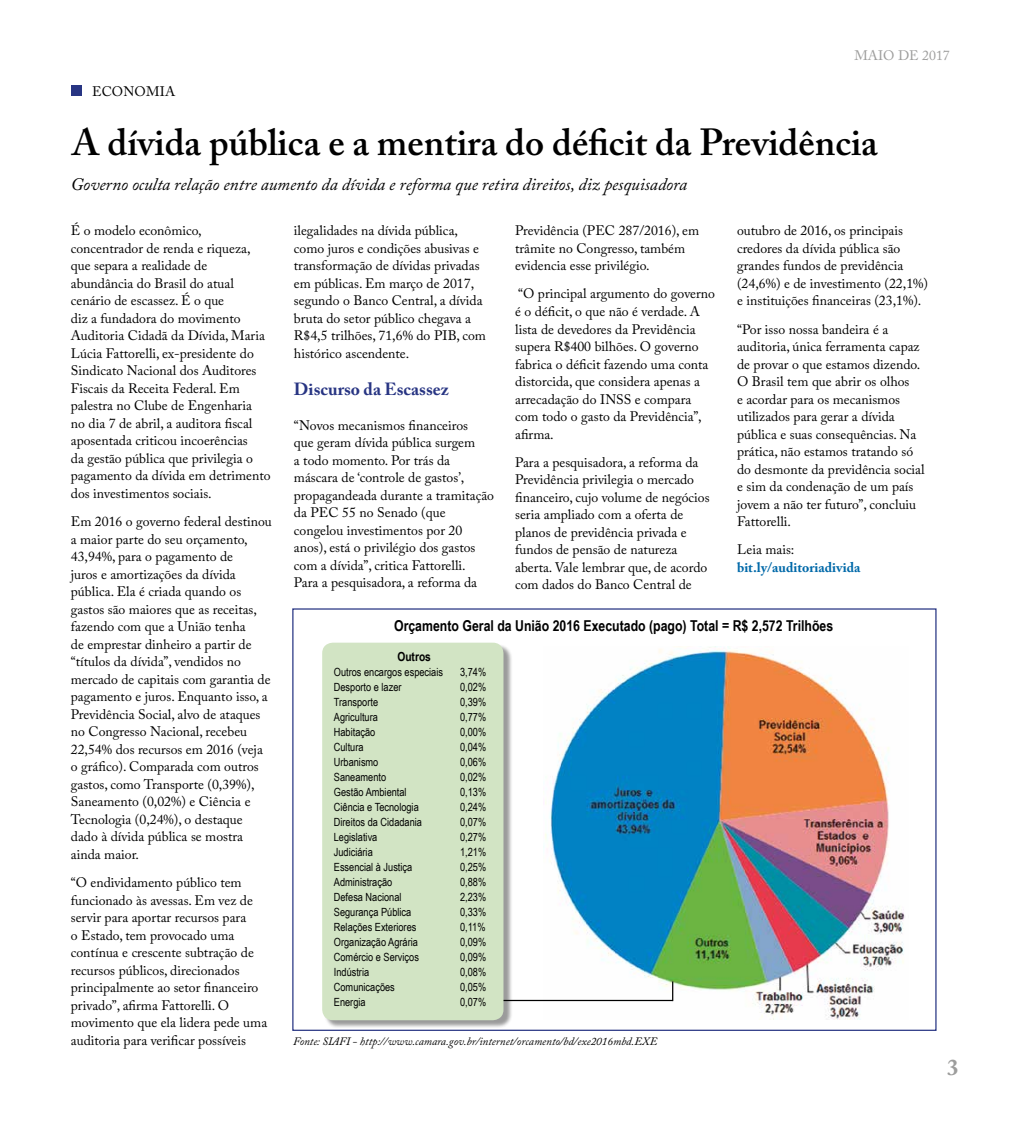
<style>
.page{position:relative;width:1010px;height:1124px;background:#fff}
.page>*{position:absolute;margin:0;border:0;box-sizing:border-box;transform-origin:0 0}
.t1{font:600 37.5px "Adobe Caslon Pro";color:#000}
.t2{font:700 22.5px "Adobe Caslon Pro";color:#9d9d9c}
.t3{font:italic 17.5px "Adobe Caslon Pro";color:#000}
.t4{font:700 17.5px "Adobe Caslon Pro";color:#283583}
.t5{font:700 15px "Arial Narrow";color:#000}
.t6{font:13.75px/17.5px "Adobe Caslon Pro";color:#000}
.t7{font:700 13.75px "Adobe Caslon Pro";color:#0069a9}
.t8{font:13.75px "Adobe Caslon Pro";color:#9d9d9c}
.t9{font:700 12.5px "Arial Narrow";color:#000}
.t10{font:11.25px "Arial Narrow";color:#000}
.t11{font:italic 11.25px "Adobe Caslon Pro";color:#000}
</style>
<div class="page">
<div style="left:71px;top:85px;width:10px;height:11px;background:#283583"></div>
<img style="left:543px;top:646px;width:362px;height:373px">
<hr style="left:472px;top:999px;width:201px;height:1px;background:#000">
<svg style="left:672px;top:981px;width:1px;height:19px"></svg>
<div style="left:323px;top:643px;width:189px;height:386px;background:#000;opacity:.4"></div>
<div style="left:322px;top:642px;width:181px;height:378px;background:#d2e4c4;border-radius:11px"></div>
<p class="t6" style="left:92px;top:82px;width:85px">ECONOMIA</p>
<p class="t8" style="left:854px;top:47px;width:97px">MAIO DE 2017</p>
<h1 class="t1" style="left:72px;top:120px;width:807px">A dívida pública e a mentira do déficit da Previdência</h1>
<p class="t3" style="left:71px;top:174px;width:618px">Governo oculta relação entre aumento da dívida e reforma que retira direitos, diz pesquisadora</p>
<p class="t6" style="left:71px;top:222px;width:201px">É o modelo econômico, concentrador de renda e riqueza, que separa a realidade de abundância do Brasil do atual cenário de escassez. É o que<br>diz a fundadora do movimento<br>Auditoria Cidadã da Dívida, Maria<br>Lúcia Fattorelli, ex-presidente do<br>Sindicato Nacional dos Auditores<br>Fiscais da Receita Federal. Em palestra no Clube de Engenharia<br>no dia 7 de abril, a auditora fiscal aposentada criticou incoerências<br>da gestão pública que privilegia o pagamento da dívida em detrimento dos investimentos sociais.</p>
<p class="t6" style="left:71px;top:512px;width:202px">Em 2016 o governo federal destinou a maior parte do seu orçamento,<br>43,94%, para o pagamento de<br>juros e amortizações da dívida pública. Ela é criada quando os gastos são maiores que as receitas, fazendo com que a União tenha<br>de emprestar dinheiro a partir de “títulos da dívida”, vendidos no mercado de capitais com garantia de pagamento e juros. Enquanto isso, a<br>Previdência Social, alvo de ataques no Congresso Nacional, recebeu<br>22,54% dos recursos em 2016 (veja o gráfico). Comparada com outros gastos, como Transporte (0,39%),<br>Saneamento (0,02%) e Ciência e<br>Tecnologia (0,24%), o destaque dado à dívida pública se mostra ainda maior.</p>
<p class="t6" style="left:71px;top:873px;width:198px">“O endividamento público tem funcionado às avessas. Em vez de servir para aportar recursos para<br>o Estado, tem provocado uma contínua e crescente subtração de recursos públicos, direcionados principalmente ao setor financeiro privado”, afirma Fattorelli. O movimento que ela lidera pede uma auditoria para verificar possíveis</p>
<p class="t6" style="left:294px;top:222px;width:193px">ilegalidades na dívida pública, como juros e condições abusivas e transformação de dívidas privadas em públicas. Em março de 2017, segundo o Banco Central, a dívida bruta do setor público chegava a<br>R$4,5 trilhões, 71,6% do PIB, com histórico ascendente.</p>
<p class="t4" style="left:294px;top:378px;width:156px">Discurso da Escassez</p>
<p class="t6" style="left:294px;top:416px;width:202px">“Novos mecanismos financeiros<br>que geram dívida pública surgem<br>a todo momento. Por trás da máscara de ‘controle de gastos’, propagandeada durante a tramitação da PEC 55 no Senado (que congelou investimentos por 20 anos), está o privilégio dos gastos com a dívida”, critica Fattorelli.<br>Para a pesquisadora, a reforma da</p>
<p class="t6" style="left:515px;top:222px;width:185px">Previdência (PEC 287/2016), em trâmite no Congresso, também evidencia esse privilégio.</p>
<p class="t6" style="left:515px;top:285px;width:201px">“O principal argumento do governo é o déficit, o que não é verdade. A lista de devedores da Previdência supera R$400 bilhões. O governo fabrica o déficit fazendo uma conta distorcida, que considera apenas a arrecadação do INSS e compara com todo o gasto da Previdência”, afirma.</p>
<p class="t6" style="left:515px;top:453px;width:196px">Para a pesquisadora, a reforma da<br>Previdência privilegia o mercado financeiro, cujo volume de negócios seria ampliado com a oferta de planos de previdência privada e fundos de pensão de natureza aberta. Vale lembrar que, de acordo com dados do Banco Central de</p>
<p class="t6" style="left:737px;top:222px;width:192px">outubro de 2016, os principais credores da dívida pública são grandes fundos de previdência (24,6%) e de investimento (22,1%) e instituições financeiras (23,1%).</p>
<p class="t6" style="left:737px;top:320px;width:189px">“Por isso nossa bandeira é a auditoria, única ferramenta capaz de provar o que estamos dizendo.<br>O Brasil tem que abrir os olhos<br>e acordar para os mecanismos utilizados para gerar a dívida pública e suas consequências. Na prática, não estamos tratando só do desmonte da previdência social e sim da condenação de um país jovem a não ter futuro”, concluiu<br>Fattorelli.</p>
<p class="t6" style="left:737px;top:541px;width:59px">Leia mais:</p>
<p class="t7" style="left:737px;top:559px;width:125px">bit.ly/auditoriadivida</p>
<p class="t5" style="left:394px;top:614px;width:441px">Orçamento Geral da União 2016 Executado (pago) Total = R$ 2,572 Trilhões</p>
<p class="t9" style="left:397px;top:646px;width:35px">Outros</p>
<p class="t10" style="left:334px;top:663px;width:111px">Outros encargos especiais</p>
<p class="t10" style="left:460px;top:663px;width:28px">3,74%</p>
<p class="t10" style="left:334px;top:678px;width:69px">Desporto e lazer</p>
<p class="t10" style="left:460px;top:678px;width:28px">0,02%</p>
<p class="t10" style="left:334px;top:693px;width:46px">Transporte</p>
<p class="t10" style="left:460px;top:693px;width:28px">0,39%</p>
<p class="t10" style="left:334px;top:708px;width:46px">Agricultura</p>
<p class="t10" style="left:460px;top:708px;width:28px">0,77%</p>
<p class="t10" style="left:334px;top:723px;width:43px">Habitação</p>
<p class="t10" style="left:460px;top:723px;width:28px">0,00%</p>
<p class="t10" style="left:334px;top:738px;width:31px">Cultura</p>
<p class="t10" style="left:460px;top:738px;width:28px">0,04%</p>
<p class="t10" style="left:334px;top:753px;width:46px">Urbanismo</p>
<p class="t10" style="left:460px;top:753px;width:28px">0,06%</p>
<p class="t10" style="left:334px;top:768px;width:54px">Saneamento</p>
<p class="t10" style="left:460px;top:768px;width:28px">0,02%</p>
<p class="t10" style="left:334px;top:783px;width:74px">Gestão Ambiental</p>
<p class="t10" style="left:460px;top:783px;width:28px">0,13%</p>
<p class="t10" style="left:334px;top:798px;width:86px">Ciência e Tecnologia</p>
<p class="t10" style="left:460px;top:798px;width:28px">0,24%</p>
<p class="t10" style="left:334px;top:813px;width:90px">Direitos da Cidadania</p>
<p class="t10" style="left:460px;top:813px;width:28px">0,07%</p>
<p class="t10" style="left:334px;top:828px;width:45px">Legislativa</p>
<p class="t10" style="left:460px;top:828px;width:28px">0,27%</p>
<p class="t10" style="left:334px;top:843px;width:40px">Judiciária</p>
<p class="t10" style="left:460px;top:843px;width:28px">1,21%</p>
<p class="t10" style="left:334px;top:858px;width:80px">Essencial à Justiça</p>
<p class="t10" style="left:460px;top:858px;width:28px">0,25%</p>
<p class="t10" style="left:334px;top:873px;width:60px">Administração</p>
<p class="t10" style="left:460px;top:873px;width:28px">0,88%</p>
<p class="t10" style="left:334px;top:888px;width:69px">Defesa Nacional</p>
<p class="t10" style="left:460px;top:888px;width:28px">2,23%</p>
<p class="t10" style="left:334px;top:903px;width:79px">Segurança Pública</p>
<p class="t10" style="left:460px;top:903px;width:28px">0,33%</p>
<p class="t10" style="left:334px;top:918px;width:84px">Relações Exteriores</p>
<p class="t10" style="left:460px;top:918px;width:27px">0,11%</p>
<p class="t10" style="left:334px;top:933px;width:86px">Organização Agrária</p>
<p class="t10" style="left:460px;top:933px;width:28px">0,09%</p>
<p class="t10" style="left:334px;top:948px;width:87px">Comércio e Serviços</p>
<p class="t10" style="left:460px;top:948px;width:28px">0,09%</p>
<p class="t10" style="left:334px;top:963px;width:37px">Indústria</p>
<p class="t10" style="left:460px;top:963px;width:28px">0,08%</p>
<p class="t10" style="left:334px;top:978px;width:63px">Comunicações</p>
<p class="t10" style="left:460px;top:978px;width:28px">0,05%</p>
<p class="t10" style="left:334px;top:993px;width:33px">Energia</p>
<p class="t10" style="left:460px;top:993px;width:28px">0,07%</p>
<p class="t11" style="left:293px;top:1033px;width:365px">Fonte: SIAFI - http://www.camara.gov.br/internet/orcamento/bd/exe2016mbd.EXE</p>
<h2 class="t2" style="left:947px;top:1054px;width:13px">3</h2>
</div>
